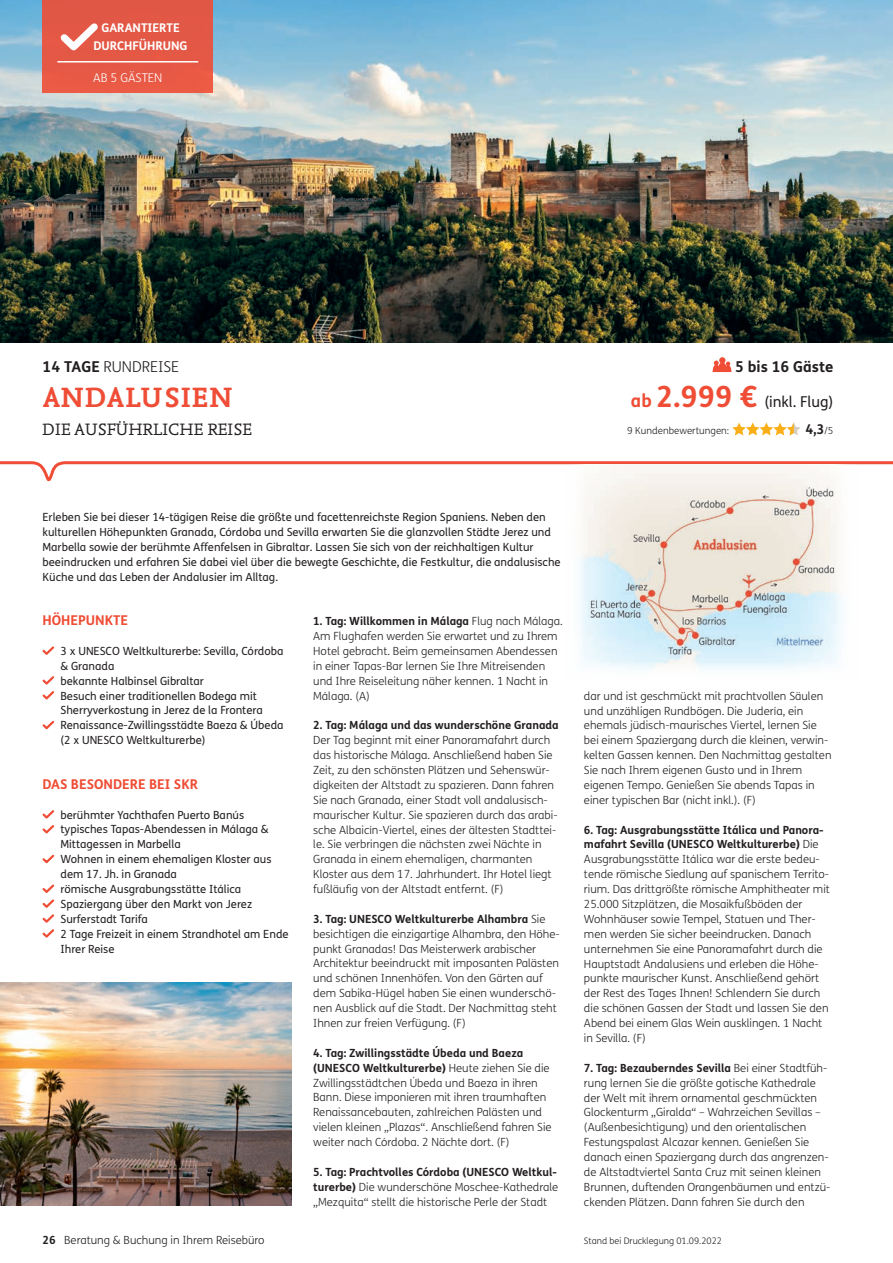
<style>
.page{position:relative;width:893px;height:1263px;background:#fff}
.page>*{position:absolute;margin:0;border:0;box-sizing:border-box;transform-origin:0 0}
.t1{font:700 29.25px "Nexus Mix Pro";letter-spacing:.01em;color:#ef4d35}
.t2{font:17.25px "Nexus Mix Pro";letter-spacing:.01em;color:#231f20}
.t3{font:15px "FS Me";color:#231f20}
.t4{font:300 15px "FS Me";color:#231f20}
.t5{font:700 15px "FS Me";color:#231f20}
.t6{font:700 13.5px "FS Me";color:#ef4d35}
.t7{font:700 13.5px "FS Me";color:#231f20}
.t8{font:700 12px/18px "FS Me";color:#fff;text-align:center}
.t9{font:300 12px "FS Me";color:#fff}
.t10{font:300 11.25px/14.9px "FS Me";color:#231f20}
.t11{font:11.25px/14.9px "FS Me";color:#231f20}
.t12{font:700 11.25px "FS Me";color:#231f20}
.t13{font:300 9.75px "FS Me";color:#231f20}
.t14{font:300 9px "FS Me";color:#231f20}
.s1{font-weight:700}
.s2{font-weight:700;font-size:18px;color:#ef4d35}
.s3{font-weight:700;font-size:29.25px;color:#ef4d35}
.s4{font-weight:300;font-size:9.75px}
</style>
<div class="page">
<svg style="left:0;top:461px;width:893px;height:21px"></svg>
<img style="left:565px;top:464px;width:295px;height:206px">
<img style="left:0;top:0;width:893px;height:342px">
<div style="left:43px;top:0;width:170px;height:92px;background:#e35845"></div>
<hr style="left:57px;top:61px;width:141px;height:2px;background:#fff">
<svg style="left:60px;top:23px;width:38px;height:28px"></svg>
<svg style="left:42px;top:646px;width:13px;height:9px"></svg>
<svg style="left:42px;top:676px;width:13px;height:24px"></svg>
<svg style="left:42px;top:721px;width:13px;height:9px"></svg>
<svg style="left:42px;top:810px;width:13px;height:24px"></svg>
<svg style="left:42px;top:854px;width:13px;height:10px"></svg>
<svg style="left:42px;top:884px;width:13px;height:54px"></svg>
<svg style="left:712px;top:357px;width:20px;height:15px"></svg>
<svg style="left:732px;top:422px;width:69px;height:13px"></svg>
<img style="left:0;top:982px;width:292px;height:223px">
<p class="t8" style="left:94px;top:19px;width:96px">GARANTIERTE<br>DURCHFÜHRUNG</p>
<p class="t9" style="left:93px;top:69px;width:71px">AB 5 GÄSTEN</p>
<h3 class="t4" style="left:43px;top:356px;width:138px"><span class="s1">14 TAGE</span> RUNDREISE</h3>
<h1 class="t1" style="left:43px;top:375px;width:192px">ANDALUSIEN</h1>
<h2 class="t2" style="left:43px;top:416px;width:211px">DIE AUSFÜHRLICHE REISE</h2>
<h3 class="t5" style="left:735px;top:355px;width:100px">5 bis 16 Gäste</h3>
<h3 class="t3" style="left:631px;top:392px;width:204px"><span class="s2">ab</span> <span class="s3">2.999 €</span> (inkl. Flug)</h3>
<p class="t13" style="left:627px;top:424px;width:104px">9 Kundenbewertungen:</p>
<p class="t7" style="left:805px;top:419px;width:30px">4,3<span class="s4">/5</span></p>
<p class="t11" style="left:43px;top:509px;width:520px">Erleben Sie bei dieser 14-tägigen Reise die größte und facettenreichste Region Spaniens. Neben den kulturellen Höhepunkten Granada, Córdoba und Sevilla erwarten Sie die glanzvollen Städte Jerez und Marbella sowie der berühmte Affenfelsen in Gibraltar. Lassen Sie sich von der reichhaltigen Kultur beeindrucken und erfahren Sie dabei viel über die bewegte Geschichte, die Festkultur, die andalusische Küche und das Leben der Andalusier im Alltag.</p>
<p class="t6" style="left:43px;top:610px;width:87px">HÖHEPUNKTE</p>
<p class="t11" style="left:61px;top:643px;width:225px">3 x UNESCO Weltkulturerbe: Sevilla, Córdoba &amp; Granada<br>bekannte Halbinsel Gibraltar<br>Besuch einer traditionellen Bodega mit Sherryverkostung in Jerez de la Frontera Renaissance-Zwillingsstädte Baeza &amp; Úbeda (2 x UNESCO Weltkulturerbe)</p>
<p class="t6" style="left:43px;top:774px;width:157px">DAS BESONDERE BEI SKR</p>
<p class="t11" style="left:61px;top:807px;width:230px">berühmter Yachthafen Puerto Banús typisches Tapas-Abendessen in Málaga &amp;<br>Mittagessen in Marbella<br>Wohnen in einem ehemaligen Kloster aus dem 17. Jh. in Granada<br>römische Ausgrabungsstätte Itálica<br>Spaziergang über den Markt von Jerez<br>Surferstadt Tarifa<br>2 Tage Freizeit in einem Strandhotel am Ende<br>Ihrer Reise</p>
<p class="t10" style="left:43px;top:1232px;width:224px"><span class="s1">26</span> Beratung &amp; Buchung in Ihrem Reisebüro</p>
<p class="t10" style="left:313px;top:613px;width:251px"><span class="s1">1. Tag: Willkommen in Málaga</span> Flug nach Málaga.<br>Am Flughafen werden Sie erwartet und zu Ihrem Hotel gebracht. Beim gemeinsamen Abendessen in einer Tapas-Bar lernen Sie Ihre Mitreisenden und Ihre Reiseleitung näher kennen. 1 Nacht in Málaga. (A)</p>
<p class="t12" style="left:313px;top:717px;width:247px">2. Tag: Málaga und das wunderschöne Granada</p>
<p class="t10" style="left:313px;top:732px;width:246px">Der Tag beginnt mit einer Panoramafahrt durch das historische Málaga. Anschließend haben Sie Zeit, zu den schönsten Plätzen und Sehenswür&shy;digkeiten der Altstadt zu spazieren. Dann fahren Sie nach Granada, einer Stadt voll andalusisch&shy;maurischer Kultur. Sie spazieren durch das arabi&shy;sche Albaicín-Viertel, eines der ältesten Stadttei&shy;le. Sie verbringen die nächsten zwei Nächte in Granada in einem ehemaligen, charmanten Kloster aus dem 17. Jahrhundert. Ihr Hotel liegt fußläufig von der Altstadt entfernt. (F)</p>
<p class="t10" style="left:313px;top:911px;width:248px"><span class="s1">3. Tag: UNESCO Weltkulturerbe Alhambra</span> Sie besichtigen die einzigartige Alhambra, den Höhe&shy;punkt Granadas! Das Meisterwerk arabischer Architektur beeindruckt mit imposanten Palästen und schönen Innenhöfen. Von den Gärten auf dem Sabika-Hügel haben Sie einen wunderschö&shy;nen Ausblick auf die Stadt. Der Nachmittag steht Ihnen zur freien Verfügung. (F)</p>
<p class="t10" style="left:313px;top:1045px;width:240px"><span class="s1">4. Tag: Zwillingsstädte Úbeda und Baeza (UNESCO Weltkulturerbe)</span> Heute ziehen Sie die Zwillingsstädtchen Úbeda und Baeza in ihren Bann. Diese imponieren mit ihren traumhaften Renaissancebauten, zahlreichen Palästen und vielen kleinen „Plazas“. Anschließend fahren Sie weiter nach Córdoba. 2 Nächte dort. (F)</p>
<p class="t10" style="left:313px;top:1164px;width:247px"><span class="s1">5. Tag: Prachtvolles Córdoba (UNESCO Weltkul&shy;turerbe)</span> Die wunderschöne Moschee-Kathedrale „Mezquita“ stellt die historische Perle der Stadt</p>
<p class="t10" style="left:584px;top:688px;width:249px">dar und ist geschmückt mit prachtvollen Säulen und unzähligen Rundbögen. Die Judería, ein ehemals jüdisch-maurisches Viertel, lernen Sie bei einem Spaziergang durch die kleinen, verwin&shy;kelten Gassen kennen. Den Nachmittag gestalten Sie nach Ihrem eigenen Gusto und in Ihrem eigenen Tempo. Genießen Sie abends Tapas in einer typischen Bar (nicht inkl.). (F)</p>
<p class="t10" style="left:584px;top:822px;width:247px"><span class="s1">6. Tag: Ausgrabungsstätte Itálica und Panora&shy;mafahrt Sevilla (UNESCO Weltkulturerbe)</span> Die Ausgrabungsstätte Itálica war die erste bedeu&shy;tende römische Siedlung auf spanischem Territo&shy;rium. Das drittgrößte römische Amphitheater mit 25.000 Sitzplätzen, die Mosaikfußböden der Wohnhäuser sowie Tempel, Statuen und Ther&shy;men werden Sie sicher beeindrucken. Danach unternehmen Sie eine Panoramafahrt durch die Hauptstadt Andalusiens und erleben die Höhe&shy;punkte maurischer Kunst. Anschließend gehört der Rest des Tages Ihnen! Schlendern Sie durch die schönen Gassen der Stadt und lassen Sie den Abend bei einem Glas Wein ausklingen. 1 Nacht in Sevilla. (F)</p>
<p class="t10" style="left:584px;top:1060px;width:248px"><span class="s1">7. Tag: Bezauberndes Sevilla</span> Bei einer Stadtfüh&shy;rung lernen Sie die größte gotische Kathedrale der Welt mit ihrem ornamental geschmückten Glockenturm „Giralda“ – Wahrzeichen Sevillas – (Außenbesichtigung) und den orientalischen Festungspalast Alcazar kennen. Genießen Sie danach einen Spaziergang durch das angrenzen&shy;de Altstadtviertel Santa Cruz mit seinen kleinen Brunnen, duftenden Orangenbäumen und entzü&shy;ckenden Plätzen. Dann fahren Sie durch den</p>
<p class="t14" style="left:584px;top:1234px;width:140px">Stand bei Drucklegung 01.09.2022</p>
</div>
